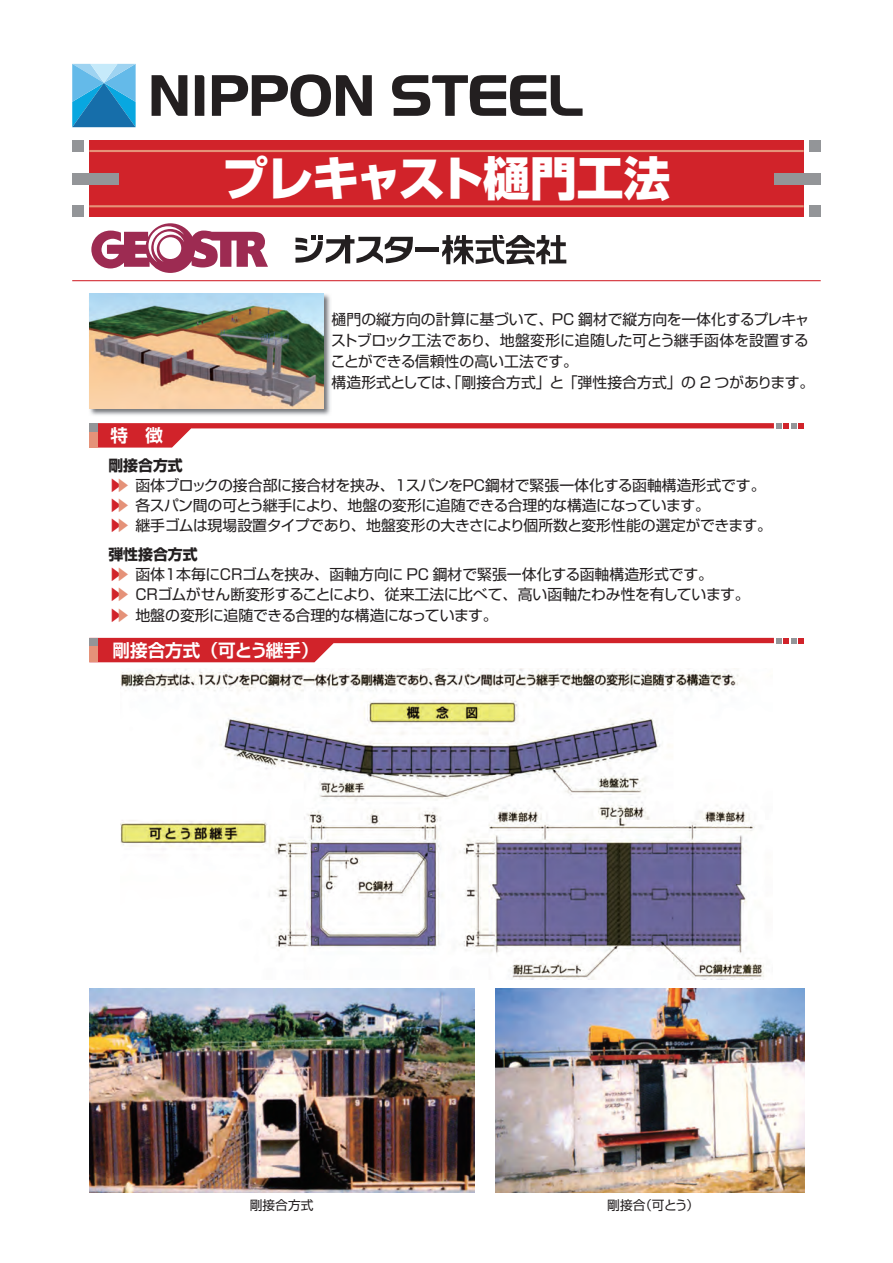
<style>
.page{position:relative;width:893px;height:1263px;background:#fff}
.page>*{position:absolute;margin:0;border:0;box-sizing:border-box;transform-origin:0 0}
.t1{font:46.8px "Shin Go Pro Heavy 90 msp RKSJ H";letter-spacing:-.02em;color:#fff}
.t2{font:17.55px "Shin Go Pro De Bold 90 msp RKSJ H";color:#fff}
.t3{font:14.85px/20.2px "Shin Go Pro Regular 90 msp RKSJ H";letter-spacing:-.01em;color:#231f20}
.t4{font:14.85px "Shin Go Pro Bold 90 msp RKSJ H";color:#231f20}
.t5{font:12.75px "Shin Go Pro Regular 90 msp RKSJ H";color:#231f20}
.s1{color:#d1232a}
.s2{color:#e59279}
</style>
<div class="page">
<img style="left:89px;top:293px;width:242px;height:122px">
<img style="left:89px;top:293px;width:234px;height:115px">
<img style="left:120px;top:669px;width:644px;height:311px">
<img style="left:89px;top:989px;width:385px;height:204px">
<img style="left:495px;top:989px;width:310px;height:204px">
<svg style="left:89px;top:423px;width:715px;height:25px"></svg>
<svg style="left:89px;top:638px;width:715px;height:24px"></svg>
<div style="left:89px;top:140px;width:715px;height:77px;background:#d1232a"></div>
<div style="left:72px;top:173px;width:47px;height:11px;background:#939598"></div>
<div style="left:774px;top:173px;width:47px;height:11px;background:#939598"></div>
<div style="left:72px;top:140px;width:12px;height:12px;background:#939598"></div>
<div style="left:809px;top:140px;width:12px;height:12px;background:#939598"></div>
<div style="left:72px;top:205px;width:12px;height:12px;background:#939598"></div>
<div style="left:809px;top:205px;width:12px;height:12px;background:#939598"></div>
<hr style="left:89px;top:150px;width:715px;height:2px;background:#e59279">
<hr style="left:89px;top:205px;width:715px;height:2px;background:#e59279">
<svg style="left:72px;top:64px;width:64px;height:63px;background:#45a2d3"></svg>
<svg style="left:152px;top:75px;width:35px;height:41px"></svg>
<svg style="left:212px;top:74px;width:160px;height:43px"></svg>
<svg style="left:195px;top:75px;width:9px;height:41px"></svg>
<svg style="left:392px;top:75px;width:190px;height:41px"></svg>
<svg style="left:91px;top:223px;width:177px;height:50px"></svg>
<hr style="left:415px;top:247px;width:24px;height:4px;background:#231f20">
<svg style="left:295px;top:235px;width:118px;height:28px"></svg>
<svg style="left:442px;top:235px;width:124px;height:29px"></svg>
<hr style="left:72px;top:280px;width:749px;height:1px;background:#d1232a">
<h1 class="t1" style="left:222px;top:161px;width:450px">プレキャスト樋門工法</h1>
<p class="t2" style="left:110px;top:429px;width:54px">特　徴</p>
<p class="t3" style="left:331px;top:310px;width:485px;line-height:21.3px">樋門の縦方向の計算に基づいて、PC 鋼材で縦方向を一体化するプレキャストブロック工法であり、地盤変形に追随した可とう継手函体を設置することができる信頼性の高い工法です。<br>構造形式としては、「剛接合方式」と「弾性接合方式」の 2 つがあります。</p>
<p class="t4" style="left:108px;top:460px;width:76px">剛接合方式</p>
<p class="t3" style="left:108px;top:477px;width:665px"><span class="s1">▶</span><span class="s2">▶</span> 函体ブロックの接合部に接合材を挟み、１スパンをPC鋼材で緊張一体化する函軸構造形式です。<span class="s1">▶</span><span class="s2">▶</span> 各スパン間の可とう継手により、地盤の変形に追随できる合理的な構造になっています。<br><span class="s1">▶</span><span class="s2">▶</span> 継手ゴムは現場設置タイプであり、地盤変形の大きさにより個所数と変形性能の選定ができます。</p>
<p class="t4" style="left:108px;top:549px;width:91px">弾性接合方式</p>
<p class="t3" style="left:108px;top:567px;width:643px"><span class="s1">▶</span><span class="s2">▶</span> 函体１本毎にCRゴムを挟み、函軸方向に PC 鋼材で緊張一体化する函軸構造形式です。<br><span class="s1">▶</span><span class="s2">▶</span> CRゴムがせん断変形することにより、従来工法に比べて、高い函軸たわみ性を有しています。<span class="s1">▶</span><span class="s2">▶</span> 地盤の変形に追随できる合理的な構造になっています。</p>
<p class="t2" style="left:113px;top:644px;width:207px">剛接合方式（可とう継手）</p>
<p class="t5" style="left:250px;top:1201px;width:65px">剛接合方式</p>
<p class="t5" style="left:607px;top:1201px;width:93px">剛接合（可とう）</p>
</div>
